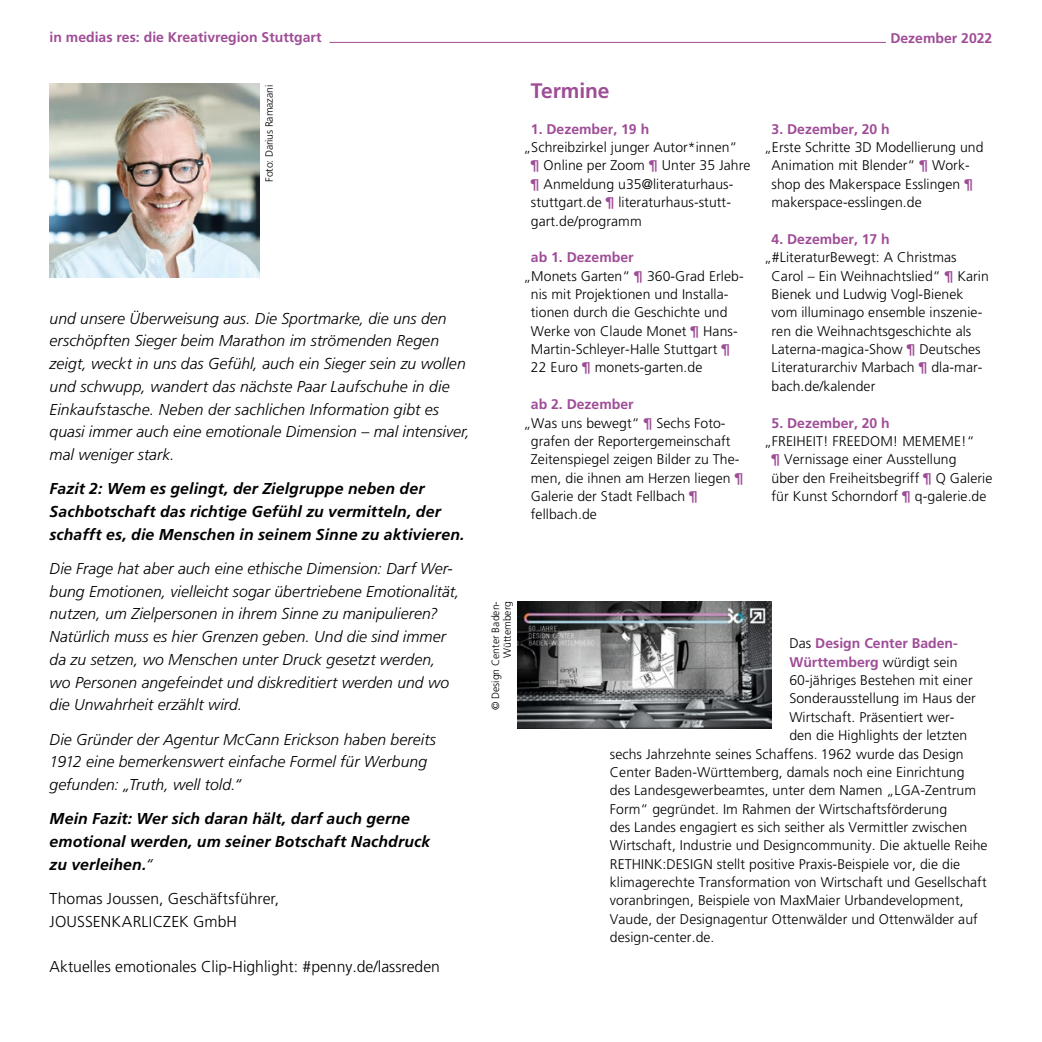
<style>
.page{position:relative;width:1042px;height:1042px;background:#fff}
.page>*{position:absolute;margin:0;border:0;box-sizing:border-box;transform-origin:0 0}
.t1{font:700 21px "Frutiger LT Pro";letter-spacing:-.005em;color:#9f4c97}
.t2{font:italic 300 15.75px/22.8px "Frutiger LT Pro";letter-spacing:.005em;color:#000}
.t3{font:italic 700 15.75px/22.8px "Frutiger LT Pro";letter-spacing:.01em;color:#000}
.t4{font:300 15.75px/22.8px "Frutiger LT Pro";color:#000}
.t5{font:300 14px "Frutiger LT Pro";letter-spacing:.005em;color:#000}
.t6{font:700 14px "Frutiger LT Pro";color:#9f4c97}
.t7{font:300 10.5px/11.4px "Frutiger LT Pro";color:#000;text-align:right}
.s1{font-weight:300}
.s2{color:#fff}
.s3{font-weight:700;color:#9f4c97}
.s4{font-weight:300;color:#000}
</style>
<div class="page">
<hr style="left:329px;top:42px;width:602px;height:1px;background:#9f4c97">
<img style="left:50px;top:84px;width:210px;height:193px">
<img style="left:518px;top:601px;width:254px;height:127px">
<div style="left:885px;top:33px;width:107px;height:17px;background:#fff"></div>
<p class="t6" style="left:50px;top:29px;width:273px">in medias res: die Kreativregion Stuttgart</p>
<p class="t7" style="left:263px;top:182px;width:98px;rotate:-90deg">Foto: Darius Ramazani</p>
<p class="t2" style="left:50px;top:307px;width:422px">und unsere Überweisung aus. Die Sportmarke, die uns den erschöpften Sieger beim Marathon im strömenden Regen zeigt, weckt in uns das Gefühl, auch ein Sieger sein zu wollen und schwupp, wandert das nächste Paar Laufschuhe in die Einkaufstasche. Neben der sachlichen Information gibt es quasi immer auch eine emotionale Dimension – mal intensiver, mal weniger stark.</p>
<p class="t3" style="left:50px;top:477px;width:416px">Fazit 2: Wem es gelingt, der Zielgruppe neben der<br>Sachbotschaft das richtige Gefühl zu vermitteln, der schafft es, die Menschen in seinem Sinne zu aktivieren.</p>
<p class="t2" style="left:50px;top:557px;width:411px">Die Frage hat aber auch eine ethische Dimension: Darf Wer&shy;bung Emotionen, vielleicht sogar übertriebene Emotionalität, nutzen, um Zielpersonen in ihrem Sinne zu manipulieren?<br>Natürlich muss es hier Grenzen geben. Und die sind immer da zu setzen, wo Menschen unter Druck gesetzt werden, wo Personen angefeindet und diskreditiert werden und wo die Unwahrheit erzählt wird.</p>
<p class="t2" style="left:50px;top:728px;width:388px">Die Gründer der Agentur McCann Erickson haben bereits<br>1912 eine bemerkenswert einfache Formel für Werbung gefunden: „Truth, well told.“</p>
<p class="t3" style="left:50px;top:807px;width:382px">Mein Fazit: Wer sich daran hält, darf auch gerne emotional werden, um seiner Botschaft Nachdruck zu verleihen.<span class="s1">“</span></p>
<p class="t4" style="left:50px;top:887px;width:231px">Thomas Joussen, Geschäftsführer,<br>JOUSSENKARLICZEK GmbH</p>
<p class="t4" style="left:50px;top:955px;width:392px">Aktuelles emotionales Clip-Highlight: #penny.de/lassreden</p>
<h1 class="t1" style="left:531px;top:79px;width:80px">Termine</h1>
<p class="t6" style="left:531px;top:120px;width:120px">1. Dezember, 19 h</p>
<p class="t5" style="left:523px;top:139px;width:215px">„<span class="s2">i</span>Schreibzirkel junger Autor*innen“</p>
<p class="t5" style="left:531px;top:157px;width:221px"><span class="s3">¶</span> Online per Zoom <span class="s3">¶</span> Unter 35 Jahre</p>
<p class="t5" style="left:531px;top:176px;width:204px"><span class="s3">¶</span> Anmeldung u35@literaturhaus-</p>
<p class="t5" style="left:531px;top:194px;width:202px">stuttgart.de <span class="s3">¶</span> literaturhaus-stutt-</p>
<p class="t5" style="left:531px;top:212px;width:112px">gart.de/programm</p>
<p class="t6" style="left:531px;top:249px;width:104px">ab 1. Dezember</p>
<p class="t5" style="left:523px;top:268px;width:222px">„<span class="s2">i</span>Monets Garten“ <span class="s3">¶</span> 360-Grad Erleb-</p>
<p class="t5" style="left:531px;top:286px;width:199px">nis mit Projektionen und Installa-</p>
<p class="t5" style="left:531px;top:304px;width:198px">tionen durch die Geschichte und</p>
<p class="t5" style="left:531px;top:323px;width:208px">Werke von Claude Monet <span class="s3">¶</span> Hans-</p>
<p class="t5" style="left:531px;top:341px;width:201px">Martin-Schleyer-Halle Stuttgart <span class="s3">¶</span></p>
<p class="t5" style="left:531px;top:359px;width:173px">22 Euro <span class="s3">¶</span> monets-garten.de</p>
<p class="t6" style="left:531px;top:396px;width:104px">ab 2. Dezember</p>
<p class="t5" style="left:523px;top:415px;width:204px">„<span class="s2">i</span>Was uns bewegt“ <span class="s3">¶</span> Sechs Foto-</p>
<p class="t5" style="left:531px;top:433px;width:201px">grafen der Reportergemeinschaft</p>
<p class="t5" style="left:531px;top:451px;width:210px">Zeitenspiegel zeigen Bilder zu The-</p>
<p class="t5" style="left:531px;top:470px;width:214px">men, die ihnen am Herzen liegen <span class="s3">¶</span></p>
<p class="t5" style="left:531px;top:488px;width:168px">Galerie der Stadt Fellbach <span class="s3">¶</span></p>
<p class="t5" style="left:531px;top:506px;width:68px">fellbach.de</p>
<p class="t6" style="left:890px;top:30px;width:103px">Dezember 2022</p>
<p class="t6" style="left:771px;top:120px;width:120px">3. Dezember, 20 h</p>
<p class="t5" style="left:764px;top:139px;width:221px">„<span class="s2">i</span>Erste Schritte 3D Modellierung und</p>
<p class="t5" style="left:771px;top:157px;width:200px">Animation mit Blender“ <span class="s3">¶</span> Work-</p>
<p class="t5" style="left:771px;top:176px;width:203px">shop des Makerspace Esslingen <span class="s3">¶</span></p>
<p class="t5" style="left:771px;top:194px;width:152px">makerspace-esslingen.de</p>
<p class="t6" style="left:771px;top:231px;width:120px">4. Dezember, 17 h</p>
<p class="t5" style="left:764px;top:249px;width:194px">„<span class="s2">i</span>#LiteraturBewegt: A Christmas</p>
<p class="t5" style="left:771px;top:267px;width:219px">Carol – Ein Weihnachtslied“ <span class="s3">¶</span> Karin</p>
<p class="t5" style="left:771px;top:286px;width:193px">Bienek und Ludwig Vogl-Bienek</p>
<p class="t5" style="left:771px;top:304px;width:212px">vom illuminago ensemble inszenie-</p>
<p class="t5" style="left:771px;top:323px;width:201px">ren die Weihnachtsgeschichte als</p>
<p class="t5" style="left:771px;top:341px;width:211px">Laterna-magica-Show <span class="s3">¶</span> Deutsches</p>
<p class="t5" style="left:771px;top:359px;width:212px">Literaturarchiv Marbach <span class="s3">¶</span> dla-mar-</p>
<p class="t5" style="left:771px;top:378px;width:105px">bach.de/kalender</p>
<p class="t6" style="left:771px;top:414px;width:120px">5. Dezember, 20 h</p>
<p class="t5" style="left:764px;top:433px;width:212px">„<span class="s2">i</span>FREIHEIT! FREEDOM! MEMEME!“</p>
<p class="t5" style="left:771px;top:451px;width:186px"><span class="s3">¶</span> Vernissage einer Ausstellung</p>
<p class="t5" style="left:771px;top:470px;width:222px">über den Freiheitsbegriff <span class="s3">¶</span> Q Galerie</p>
<p class="t5" style="left:771px;top:488px;width:216px">für Kunst Schorndorf <span class="s3">¶</span> q-galerie.de</p>
<p class="t7" style="left:490px;top:710px;width:111px;rotate:-90deg">© Design Center Baden-<br>Wüttemberg</p>
<p class="t6" style="left:789px;top:635px;width:170px"><span class="s4">Das</span> Design Center Baden-</p>
<p class="t6" style="left:789px;top:653px;width:170px">Württemberg <span class="s4">würdigt sein</span></p>
<p class="t5" style="left:789px;top:672px;width:185px">60-jähriges Bestehen mit einer</p>
<p class="t5" style="left:789px;top:690px;width:188px">Sonderausstellung im Haus der</p>
<p class="t5" style="left:789px;top:709px;width:167px">Wirtschaft. Präsentiert wer-</p>
<p class="t5" style="left:789px;top:727px;width:179px">den die Highlights der letzten</p>
<p class="t5" style="left:610px;top:745px;width:355px">sechs Jahrzehnte seines Schaffens. 1962 wurde das Design</p>
<p class="t5" style="left:610px;top:764px;width:356px">Center Baden-Württemberg, damals noch eine Einrichtung</p>
<p class="t5" style="left:610px;top:782px;width:368px">des Landesgewerbeamtes, unter dem Namen „LGA-Zentrum</p>
<p class="t5" style="left:610px;top:800px;width:339px">Form“ gegründet. Im Rahmen der Wirtschaftsförderung</p>
<p class="t5" style="left:610px;top:819px;width:359px">des Landes engagiert es sich seither als Vermittler zwischen</p>
<p class="t5" style="left:610px;top:837px;width:379px">Wirtschaft, Industrie und Designcommunity. Die aktuelle Reihe</p>
<p class="t5" style="left:610px;top:856px;width:352px">RETHINK:DESIGN stellt positive Praxis-Beispiele vor, die die</p>
<p class="t5" style="left:610px;top:874px;width:378px">klimagerechte Transformation von Wirtschaft und Gesellschaft</p>
<p class="t5" style="left:610px;top:892px;width:355px">voranbringen, Beispiele von MaxMaier Urbandevelopment,</p>
<p class="t5" style="left:610px;top:911px;width:369px">Vaude, der Designagentur Ottenwälder und Ottenwälder auf</p>
<p class="t5" style="left:610px;top:929px;width:106px">design-center.de.</p>
</div>
